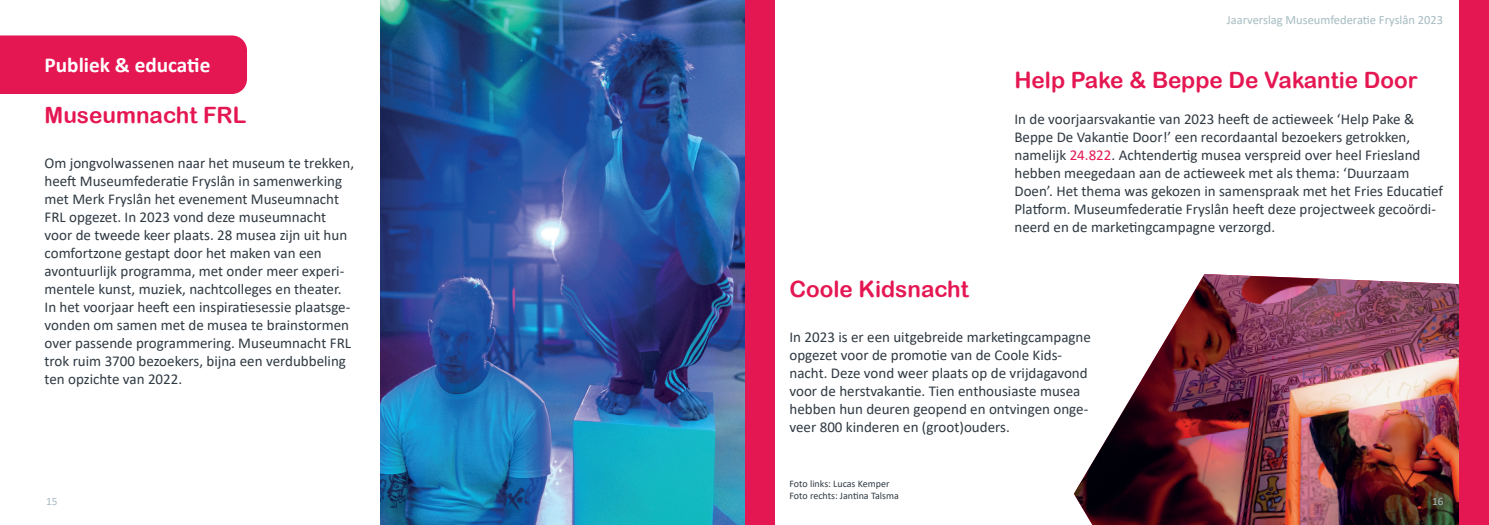
<style>
.page{position:relative;width:1489px;height:525px;background:#fff}
.page>*{position:absolute;margin:0;border:0;box-sizing:border-box;transform-origin:0 0}
.t1{font:22.5px "Arial Rounded MT Bold";color:#e51752}
.t2{font:700 21.25px "Calibri";color:#fff}
.t3{font:15px/18px "Calibri";color:#2f3942}
.t4{font:12.5px "Calibri";color:#a5bbc1}
.t5{font:11.25px "Calibri";color:#a5bbc1}
.t6{font:10px/12px "Calibri";color:#2f3942}
.s1{color:#e51752}
</style>
<div class="page">
<div style="left:0;top:35px;width:247px;height:59px;background:#e51752"></div>
<img style="left:380px;top:0;width:365px;height:524px">
<img style="left:1074px;top:274px;width:385px;height:250px">
<div style="left:745px;top:0;width:29px;height:524px;background:#e51752"></div>
<div style="left:1459px;top:0;width:29px;height:524px;background:#e51752"></div>
<h2 class="t2" style="left:45px;top:50px;width:167px">Publiek &amp; educatie</h2>
<h1 class="t1" style="left:45px;top:102px;width:203px">Museumnacht FRL</h1>
<p class="t3" style="left:45px;top:154px;width:311px">Om jongvolwassenen naar het museum te trekken, heeft Museumfederatie Fryslân in samenwerking met Merk Fryslân het evenement Museumnacht FRL opgezet. In 2023 vond deze museumnacht voor de tweede keer plaats. 28 musea zijn uit hun comfortzone gestapt door het maken van een avontuurlijk programma, met onder meer experi&shy;mentele kunst, muziek, nachtcolleges en theater.<br>In het voorjaar heeft een inspiratiesessie plaatsge&shy;vonden om samen met de musea te brainstormen over passende programmering. Museumnacht FRL trok ruim 3700 bezoekers, bijna een verdubbeling ten opzichte van 2022.</p>
<p class="t4" style="left:1226px;top:11px;width:218px">Jaarverslag Museumfederatie Fryslân 2023</p>
<h1 class="t1" style="left:1014px;top:66px;width:405px">Help Pake &amp; Beppe De Vakantie Door</h1>
<p class="t3" style="left:1014px;top:109px;width:430px">In de voorjaarsvakantie van 2023 heeft de actieweek ‘Help Pake &amp; Beppe De Vakantie Door!’ een recordaantal bezoekers getrokken, namelijk <span class="s1">24.822</span>. Achtendertig musea verspreid over heel Friesland hebben meegedaan aan de actieweek met als thema: ‘Duurzaam Doen’. Het thema was gekozen in samenspraak met het Fries Educatief Platform. Museumfederatie Fryslân heeft deze projectweek gecoördi&shy;neerd en de marketingcampagne verzorgd.</p>
<h1 class="t1" style="left:789px;top:275px;width:181px">Coole Kidsnacht</h1>
<p class="t3" style="left:789px;top:327px;width:303px">In 2023 is er een uitgebreide marketingcampagne opgezet voor de promotie van de Coole Kids&shy;nacht. Deze vond weer plaats op de vrijdagavond voor de herstvakantie. Tien enthousiaste musea hebben hun deuren geopend en ontvingen onge&shy;veer 800 kinderen en (groot)ouders.</p>
<p class="t6" style="left:789px;top:477px;width:111px">Foto links: Lucas Kemper<br>Foto rechts: Jantina Talsma</p>
<p class="t5" style="left:46px;top:493px;width:13px">15</p>
<p class="t5" style="left:1431px;top:493px;width:13px">16</p>
</div>
